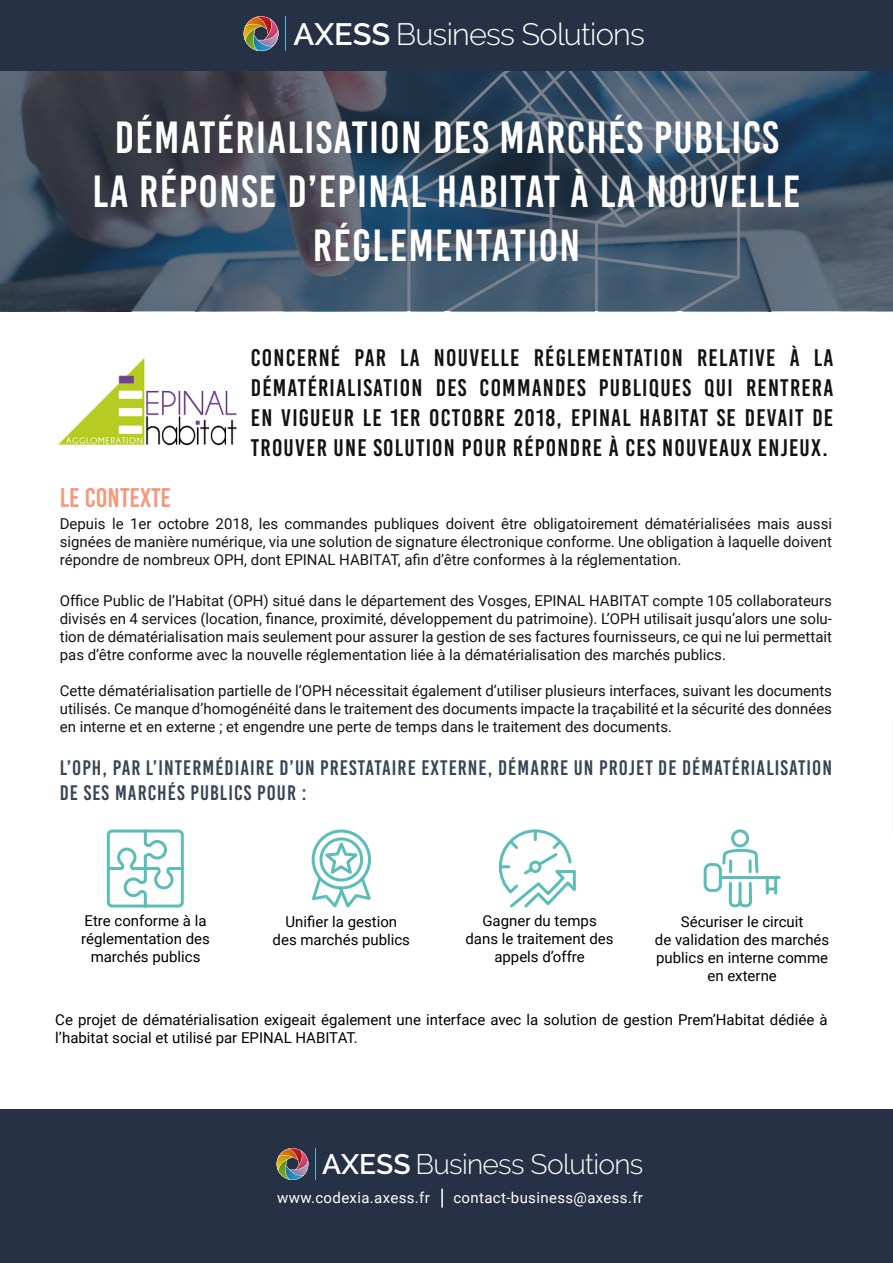
<style>
.page{position:relative;width:893px;height:1263px;background:#fff}
.page>*{position:absolute;margin:0;border:0;box-sizing:border-box;transform-origin:0 0}
.t1{font:45px/54px "Bebas Kai";letter-spacing:.03em;color:#fff;text-align:center}
.t2{font:300 30.75px "Raleway";letter-spacing:-.025em;color:#fff}
.t3{font:300 28.2px "Raleway";letter-spacing:-.025em;color:#fff}
.t4{font:27px "Bebas Kai";color:#f3997e}
.t5{font:24px/30px "Bebas Kai";letter-spacing:.05em;color:#131313;text-align:justify}
.t6{font:21px/25.2px "Bebas Kai";letter-spacing:.05em;color:#384556}
.t7{font:15px/18px "Roboto";color:#131313;text-align:justify}
.t8{font:15px/18px "Roboto";color:#000;text-align:center}
.t9{font:15px "Roboto";letter-spacing:.025em;color:#fff}
.s1{font-weight:600}
</style>
<div class="page">
<svg style="left:0;top:70px;width:893px;height:241px;background:#3d4e61"></svg>
<div style="left:0;top:1110px;width:893px;height:153px;background:#263145"></div>
<hr style="left:892px;top:720px;width:1px;height:113px;background:#f4f6fa">
<svg style="left:498px;top:829px;width:78px;height:79px"></svg>
<svg style="left:311px;top:829px;width:60px;height:79px"></svg>
<svg style="left:702px;top:829px;width:80px;height:281px"></svg>
<svg style="left:105px;top:829px;width:80px;height:281px"></svg>
<div style="left:0;top:0;width:893px;height:70px;background:#263145"></div>
<svg style="left:244px;top:16px;width:34px;height:35px"></svg>
<hr style="left:285px;top:16px;width:1px;height:35px;background:#47baec">
<img style="left:58px;top:358px;width:179px;height:88px">
<svg style="left:277px;top:1148px;width:31px;height:32px"></svg>
<hr style="left:315px;top:1148px;width:1px;height:32px;background:#47baec">
<svg style="left:441px;top:1188px;width:2px;height:19px"></svg>
<h2 class="t2" style="left:294px;top:16px;width:353px"><span class="s1">AXESS</span> Business Solutions</h2>
<h1 class="t1" style="left:93px;top:111px;width:709px">DÉMATÉRIALISATION DES MARCHÉS PUBLICS<br>LA RÉPONSE D’EPINAL HABITAT À LA NOUVELLE<br>RÉGLEMENTATION</h1>
<h3 class="t5" style="left:251px;top:343px;width:584px">CONCERNÉ PAR LA NOUVELLE RÉGLEMENTATION RELATIVE À LA DÉMATÉRIALISATION DES COMMANDES PUBLIQUES QUI RENTRERA EN VIGUEUR LE 1ER OCTOBRE 2018, EPINAL HABITAT SE DEVAIT DE TROUVER UNE SOLUTION POUR RÉPONDRE À CES NOUVEAUX ENJEUX.</h3>
<h3 class="t4" style="left:60px;top:483px;width:113px">LE CONTEXTE</h3>
<p class="t7" style="left:60px;top:514px;width:774px">Depuis le 1er octobre 2018, les commandes publiques doivent être obligatoirement dématérialisées mais aussi signées de manière numérique, via une solution de signature électronique conforme. Une obligation à laquelle doivent répondre de nombreux OPH, dont EPINAL HABITAT, afin d’être conformes à la réglementation.</p>
<p class="t7" style="left:60px;top:591px;width:774px">Office Public de l’Habitat (OPH) situé dans le département des Vosges, EPINAL HABITAT compte 105 collaborateurs divisés en 4 services (location, finance, proximité, développement du patrimoine). L’OPH utilisait jusqu’alors une solu&shy;tion de dématérialisation mais seulement pour assurer la gestion de ses factures fournisseurs, ce qui ne lui permettait pas d’être conforme avec la nouvelle réglementation liée à la dématérialisation des marchés publics.</p>
<p class="t7" style="left:60px;top:681px;width:774px">Cette dématérialisation partielle de l’OPH nécessitait également d’utiliser plusieurs interfaces, suivant les documents utilisés. Ce manque d’homogénéité dans le traitement des documents impacte la traçabilité et la sécurité des données en interne et en externe ; et engendre une perte de temps dans le traitement des documents.</p>
<h3 class="t6" style="left:60px;top:755px;width:774px">L’OPH, PAR L’INTERMÉDIAIRE D’UN PRESTATAIRE EXTERNE, DÉMARRE UN PROJET DE DÉMATÉRIALISATION<br>DE SES MARCHÉS PUBLICS POUR :</h3>
<p class="t8" style="left:81px;top:911px;width:130px">Etre conforme à la réglementation des marchés publics</p>
<p class="t8" style="left:273px;top:912px;width:139px">Unifier la gestion des marchés publics</p>
<p class="t8" style="left:655px;top:912px;width:176px">Sécuriser le circuit<br>de validation des marchés publics en interne comme en externe</p>
<p class="t8" style="left:465px;top:911px;width:150px">Gagner du temps dans le traitement des appels d’offre</p>
<p class="t8" style="left:55px;top:1010px;width:774px;text-align:left">Ce projet de dématérialisation exigeait également une interface avec la solution de gestion Prem’Habitat dédiée à l’habitat social et utilisé par EPINAL HABITAT.</p>
<h3 class="t3" style="left:322px;top:1147px;width:323px"><span class="s1">AXESS</span> Business Solutions</h3>
<p class="t9" style="left:277px;top:1187px;width:154px">www.codexia.axess.fr</p>
<p class="t9" style="left:453px;top:1187px;width:191px">contact-business@axess.fr</p>
</div>
